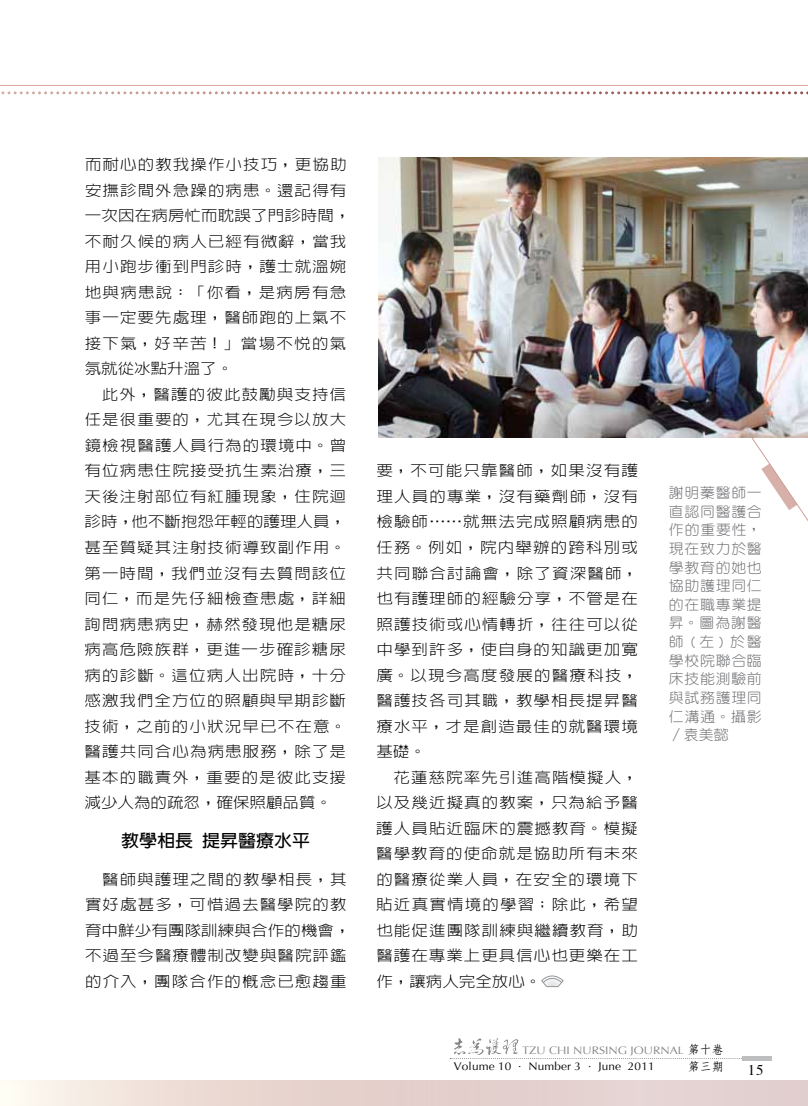
<style>
.page{position:relative;width:808px;height:1106px;background:#fff}
.page>*{position:absolute;margin:0;border:0;box-sizing:border-box;transform-origin:0 0}
.t1{font:700 17.1px "New Gothic";color:#000;scale:1.05 1}
.t2{font:300 14.85px/25.5px "Lin Gothic";letter-spacing:.065em;color:#000;text-align:justify;scale:1.11 1}
.t3{font:14.85px "Times";color:#000}
.t4{font:300 14.1px/18.6px "Yen Round";letter-spacing:.045em;color:#6d6e71;text-align:justify;scale:1.05 1}
.t5{font:700 12px "Nan Sung";color:#000}
.t6{font:11.25px "Optima";letter-spacing:.01em;color:#000;scale:1.06 1}
.t7{font:10.8px "Optima";color:#808284;scale:1.11 1}
.s1{font-family:"Nan Sung";font-weight:700;font-size:12px;color:#000}
</style>
<div class="page">
<svg style="left:0;top:85px;width:808px;height:9px"></svg>
<svg style="left:450px;top:1038px;width:292px;height:21px"></svg>
<hr style="left:742px;top:1056px;width:29px;height:4px;background:#bcbec0">
<svg style="left:0;top:1080px;width:808px;height:26px;background:#e8d7d3"></svg>
<svg style="left:751px;top:438px;width:57px;height:83px"></svg>
<svg style="left:541px;top:975px;width:23px;height:12px"></svg>
<img style="left:378px;top:157px;width:430px;height:281px">
<p class="t2" style="left:85px;top:152px;width:241px;text-align:left">而耐心的教我操作小技巧，更協助安撫診間外急躁的病患。還記得有一次因在病房忙而耽誤了門診時間，不耐久候的病人已經有微辭，當我用小跑步衝到門診時，護士就溫婉地與病患說：「你看，是病房有急事一定要先處理，醫師跑的上氣不接下氣，好辛苦！」當場不悅的氣氛就從冰點升溫了。</p>
<p class="t2" style="left:84px;top:381px;width:237px;text-indent:17px">此外，醫護的彼此鼓勵與支持信任是很重要的，尤其在現今以放大鏡檢視醫護人員行為的環境中。曾有位病患住院接受抗生素治療，三天後注射部位有紅腫現象，住院迴診時，他不斷抱怨年輕的護理人員，甚至質疑其注射技術導致副作用。第一時間，我們並沒有去質問該位同仁，而是先仔細檢查患處，詳細詢問病患病史，赫然發現他是糖尿病高危險族群，更進一步確診糖尿病的診斷。這位病人出院時，十分感激我們全方位的照顧與早期診斷技術，之前的小狀況早已不在意。醫護共同合心為病患服務，除了是基本的職責外，重要的是彼此支援減少人為的疏忽，確保照顧品質。</p>
<p class="t1" style="left:121px;top:832px;width:182px">教學相長 提昇醫療水平</p>
<p class="t2" style="left:85px;top:866px;width:241px;text-align:left;text-indent:17px">醫師與護理之間的教學相長，其實好處甚多，可惜過去醫學院的教育中鮮少有團隊訓練與合作的機會，不過至今醫療體制改變與醫院評鑑的介入，團隊合作的概念已愈趨重</p>
<p class="t2" style="left:376px;top:458px;width:237px">要，不可能只靠醫師，如果沒有護理人員的專業，沒有藥劑師，沒有檢驗師⋯⋯就無法完成照顧病患的任務。例如，院內舉辦的跨科別或共同聯合討論會，除了資深醫師，也有護理師的經驗分享，不管是在照護技術或心情轉折，往往可以從中學到許多，使自身的知識更加寬廣。以現今高度發展的醫療科技，醫護技各司其職，教學相長提昇醫療水平，才是創造最佳的就醫環境基礎。</p>
<p class="t2" style="left:376px;top:764px;width:237px;text-indent:17px">花蓮慈院率先引進高階模擬人，以及幾近擬真的教案，只為給予醫護人員貼近臨床的震撼教育。模擬醫學教育的使命就是協助所有未來的醫療從業人員，在安全的環境下貼近真實情境的學習；除此，希望也能促進團隊訓練與繼續教育，助醫護在專業上更具信心也更樂在工作，讓病人完全放心。</p>
<p class="t4" style="left:669px;top:483px;width:90px">謝明蓁醫師一直認同醫護合作的重要性，現在致力於醫學教育的她也協助護理同仁的在職專業提昇。圖為謝醫師(左)於醫學校院聯合臨床技能測驗前與試務護理同仁溝通。攝影／袁美懿</p>
<p class="t7" style="left:522px;top:1044px;width:183px">TZU CHI NURSING JOURNAL <span class="s1">第十卷</span></p>
<p class="t5" style="left:688px;top:1060px;width:37px">第三期</p>
<p class="t6" style="left:454px;top:1059px;width:191px">Volume 10 . Number 3 . June 2011</p>
<p class="t3" style="left:748px;top:1056px;width:17px">15</p>
</div>
